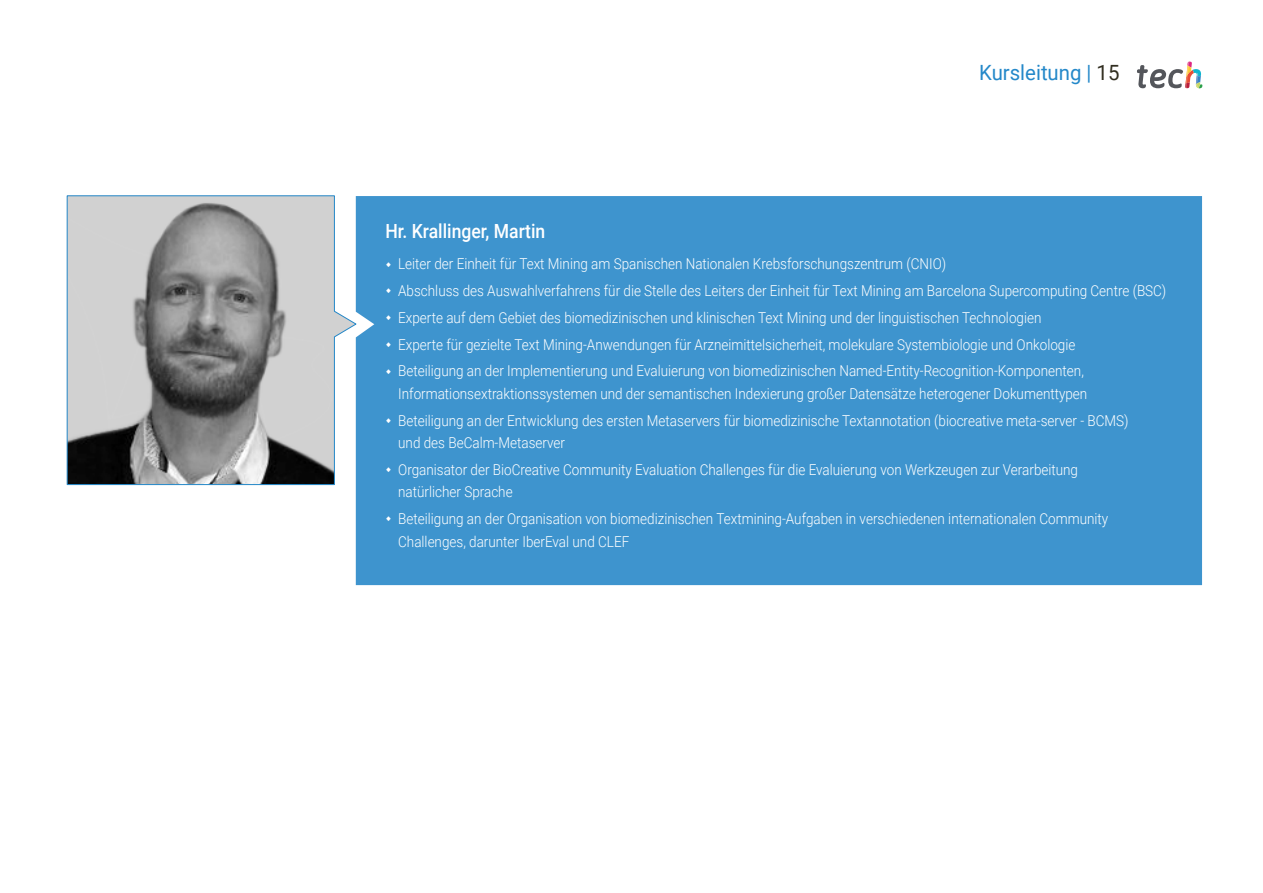
<style>
.page{position:relative;width:1263px;height:893px;background:#fff}
.page>*{position:absolute;margin:0;border:0;box-sizing:border-box;transform-origin:0 0}
.t1{font:21px "Roboto";color:#2488c9}
.t2{font:500 19.5px "Roboto";color:#fff;scale:.9 1}
.t3{font:300 15px/26.7px "Roboto";color:#fff;scale:.9 1}
.s1{color:#312e20}
</style>
<div class="page">
<svg style="left:1137px;top:62px;width:65px;height:27px"></svg>
<div style="left:356px;top:196px;width:846px;height:389px;background:#3e94ce"></div>
<svg style="left:67px;top:195px;width:290px;height:290px;background:#a4a5a6"></svg>
<svg style="left:386px;top:262px;width:5px;height:5px"></svg>
<svg style="left:386px;top:288px;width:5px;height:5px"></svg>
<svg style="left:386px;top:315px;width:5px;height:5px"></svg>
<svg style="left:386px;top:342px;width:5px;height:5px"></svg>
<svg style="left:386px;top:369px;width:5px;height:5px"></svg>
<svg style="left:386px;top:418px;width:5px;height:5px"></svg>
<svg style="left:386px;top:467px;width:5px;height:5px"></svg>
<svg style="left:386px;top:516px;width:5px;height:5px"></svg>
<h1 class="t1" style="left:979px;top:57px;width:142px">Kursleitung | <span class="s1">15</span></h1>
<h2 class="t2" style="left:385px;top:217px;width:179px">Hr. Krallinger, Martin</h2>
<p class="t3" style="left:398px;top:250px;width:855px">Leiter der Einheit für Text Mining am Spanischen Nationalen Krebsforschungszentrum (CNIO)<br>Abschluss des Auswahlverfahrens für die Stelle des Leiters der Einheit für Text Mining am Barcelona Supercomputing Centre (BSC)<br>Experte auf dem Gebiet des biomedizinischen und klinischen Text Mining und der linguistischen Technologien<br>Experte für gezielte Text Mining-Anwendungen für Arzneimittelsicherheit, molekulare Systembiologie und Onkologie<br>Beteiligung an der Implementierung und Evaluierung von biomedizinischen Named-Entity-Recognition-Komponenten,</p>
<p class="t3" style="left:398px;top:380px;width:813px">Informationsextraktionssystemen und der semantischen Indexierung großer Datensätze heterogener Dokumenttypen<br>Beteiligung an der Entwicklung des ersten Metaservers für biomedizinische Textannotation (biocreative meta-server - BCMS)</p>
<p class="t3" style="left:398px;top:429px;width:757px">und des BeCalm-Metaserver<br>Organisator der BioCreative Community Evaluation Challenges für die Evaluierung von Werkzeugen zur Verarbeitung</p>
<p class="t3" style="left:398px;top:478px;width:790px">natürlicher Sprache<br>Beteiligung an der Organisation von biomedizinischen Textmining-Aufgaben in verschiedenen internationalen Community</p>
<p class="t3" style="left:398px;top:527px;width:258px">Challenges, darunter IberEval und CLEF</p>
</div>
